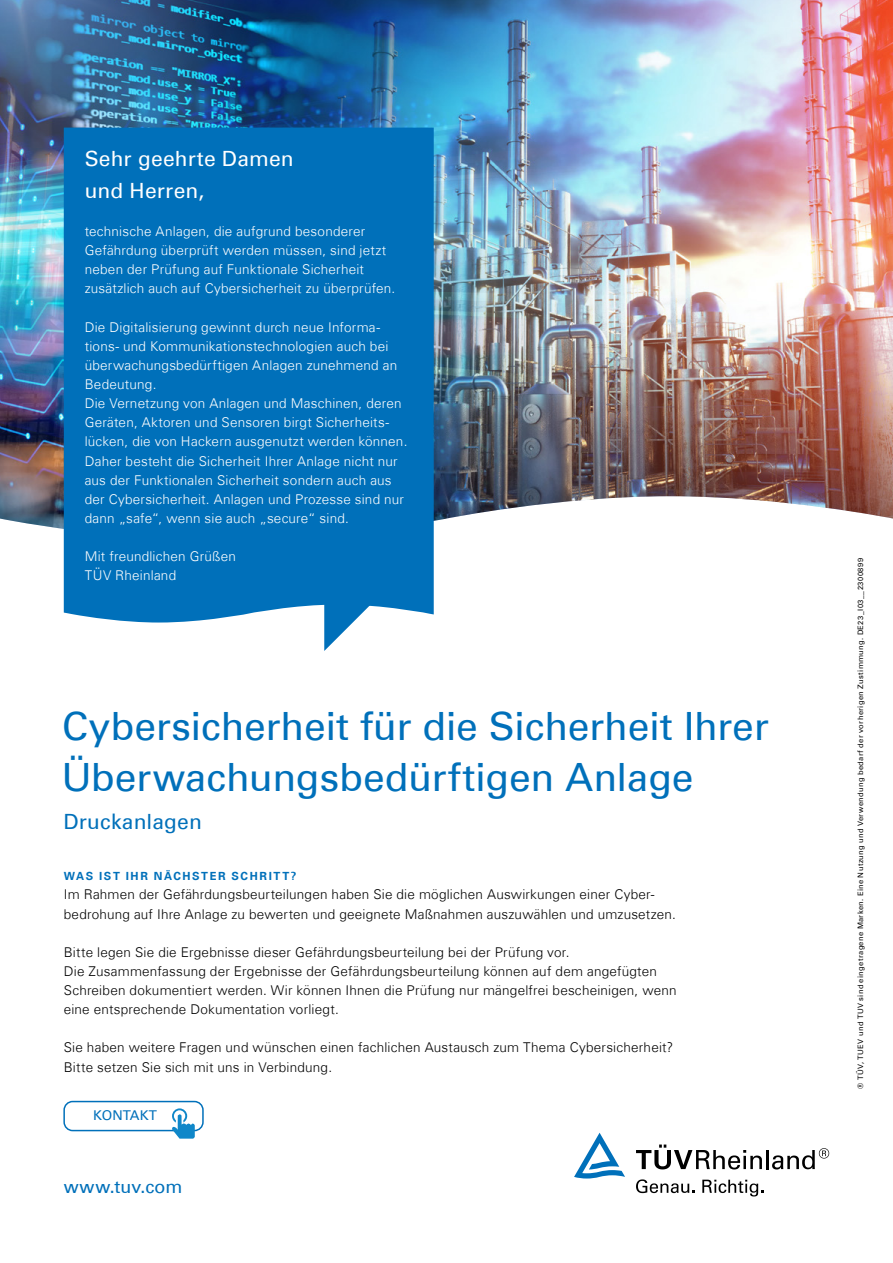
<style>
.page{position:relative;width:893px;height:1263px;background:#fff}
.page>*{position:absolute;margin:0;border:0;box-sizing:border-box;transform-origin:0 0}
.t1{font:39px/51px "Univers Com 55 Roman";letter-spacing:-.005em;color:#0070ba}
.t2{font:21px/32px "Univers Com 55 Roman";letter-spacing:.01em;color:#fff}
.t3{font:21px "Univers Com 55 Roman";letter-spacing:.01em;color:#0070ba}
.t4{font:18px "Univers Com 55 Roman";letter-spacing:.01em;color:#0070ba}
.t5{font:300 13.5px/19.2px "Univers Com 45";letter-spacing:.015em;color:#fff}
.t6{font:300 13.5px/19.2px "Univers Com 45";letter-spacing:.015em;color:#000}
.t7{font:13.5px "Univers Com 55 Roman";color:#0070ba}
.t8{font:700 11.25px "Univers Com 65";letter-spacing:.145em;color:#0070ba}
.t9{font:7.5px "Univers Com 55 Roman";letter-spacing:.05em;color:#000}
</style>
<div class="page">
<svg style="left:636px;top:1144px;width:126px;height:25px"></svg>
<hr style="left:766px;top:1150px;width:3px;height:19px;background:#000">
<svg style="left:772px;top:1148px;width:57px;height:21px"></svg>
<svg style="left:636px;top:1179px;width:58px;height:14px"></svg>
<svg style="left:702px;top:1180px;width:61px;height:16px"></svg>
<svg style="left:574px;top:1133px;width:51px;height:45px"></svg>
<img style="left:0;top:0;width:893px;height:541px">
<div style="left:64px;top:128px;width:370px;height:494px;background:#0070ba"></div>
<svg style="left:324px;top:603px;width:48px;height:48px"></svg>
<div style="left:63px;top:1101px;width:141px;height:30px;border:2px solid #0070ba;border-radius:9px"></div>
<svg style="left:172px;top:1108px;width:23px;height:30px"></svg>
<h2 class="t2" style="left:85px;top:142px;width:211px">Sehr geehrte Damen und Herren,</h2>
<p class="t5" style="left:85px;top:222px;width:312px">technische Anlagen, die aufgrund besonderer Gefährdung überprüft werden müssen, sind jetzt neben der Prüfung auf Funktionale Sicherheit zusätzlich auch auf Cybersicherheit zu überprüfen.</p>
<p class="t5" style="left:85px;top:317px;width:324px">Die Digitalisierung gewinnt durch neue Informa&shy;tions- und Kommunikationstechnologien auch bei überwachungsbedürftigen Anlagen zunehmend an Bedeutung.<br>Die Vernetzung von Anlagen und Maschinen, deren Geräten, Aktoren und Sensoren birgt Sicherheits&shy;lücken, die von Hackern ausgenutzt werden können.<br>Daher besteht die Sicherheit Ihrer Anlage nicht nur aus der Funktionalen Sicherheit sondern auch aus der Cybersicherheit. Anlagen und Prozesse sind nur dann „safe“, wenn sie auch „secure“ sind.</p>
<p class="t5" style="left:85px;top:547px;width:153px">Mit freundlichen Grüßen<br>TÜV Rheinland</p>
<h1 class="t1" style="left:62px;top:701px;width:709px">Cybersicherheit für die Sicherheit Ihrer<br>Überwachungsbedürftigen Anlage</h1>
<h2 class="t3" style="left:63px;top:809px;width:140px">Druckanlagen</h2>
<p class="t8" style="left:64px;top:869px;width:234px">WAS IST IHR NÄCHSTER SCHRITT?</p>
<p class="t6" style="left:64px;top:885px;width:614px">Im Rahmen der Gefährdungsbeurteilungen haben Sie die möglichen Auswirkungen einer Cyber&shy;bedrohung auf Ihre Anlage zu bewerten und geeignete Maßnahmen auszuwählen und umzusetzen.</p>
<p class="t6" style="left:64px;top:942px;width:614px">Bitte legen Sie die Ergebnisse dieser Gefährdungsbeurteilung bei der Prüfung vor.<br>Die Zusammenfassung der Ergebnisse der Gefährdungsbeurteilung können auf dem angefügten Schreiben dokumentiert werden. Wir können Ihnen die Prüfung nur mängelfrei bescheinigen, wenn eine entsprechende Dokumentation vorliegt.</p>
<p class="t6" style="left:64px;top:1038px;width:611px">Sie haben weitere Fragen und wünschen einen fachlichen Austausch zum Thema Cybersicherheit?<br>Bitte setzen Sie sich mit uns in Verbindung.</p>
<p class="t7" style="left:93px;top:1107px;width:65px">KONTAKT</p>
<h3 class="t4" style="left:64px;top:1175px;width:120px">www.tuv.com</h3>
<p class="t9" style="left:856px;top:1089px;width:532px;rotate:-90deg">® TÜV, TUEV und TUV sind eingetragene Marken. Eine Nutzung und Verwendung bedarf der vorherigen Zustimmung. DE23_I03__2300899</p>
</div>
